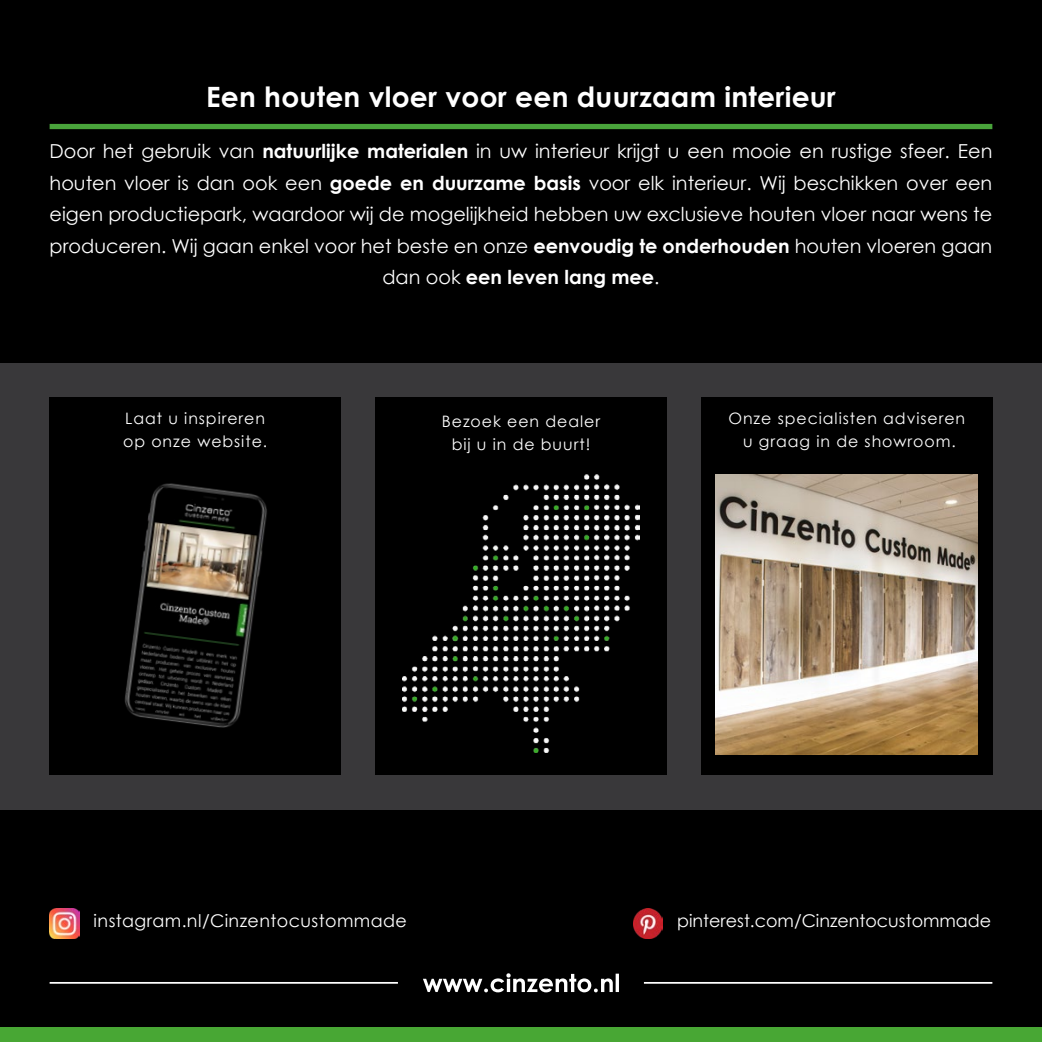
<style>
.page{position:relative;width:1042px;height:1042px;background:#000}
.page>*{position:absolute;margin:0;border:0;box-sizing:border-box;transform-origin:0 0}
.t1{font:700 28px "Century Gothic";letter-spacing:.01em;color:#fff}
.t2{font:19.25px/31.5px "Century Gothic";color:#fff;text-align:center}
.t3{font:17.5px "Century Gothic";color:#fff}
.t4{font:17.5px "Century Gothic";letter-spacing:.025em;color:#fff}
.t5{font:15.75px/22.8px "Century Gothic";letter-spacing:.06em;color:#fff;text-align:center}
.s1{font-weight:700}
</style>
<div class="page">
<div style="left:0;top:363px;width:1042px;height:446px;background:#39383a"></div>
<div style="left:0;top:1027px;width:1042px;height:15px;background:#48a734"></div>
<svg style="left:423px;top:973px;width:196px;height:19px"></svg>
<hr style="left:644px;top:982px;width:348px;height:1px;background:#fff">
<hr style="left:50px;top:982px;width:348px;height:1px;background:#fff">
<img style="left:50px;top:908px;width:29px;height:30px">
<img style="left:633px;top:908px;width:30px;height:30px">
<div style="left:50px;top:398px;width:291px;height:377px;background:#000"></div>
<div style="left:375px;top:398px;width:291px;height:377px;background:#000"></div>
<div style="left:701px;top:398px;width:291px;height:377px;background:#000"></div>
<img style="left:403px;top:474px;width:236px;height:278px">
<img style="left:716px;top:474px;width:261px;height:280px">
<img style="left:124px;top:483px;width:143px;height:245px">
<div style="left:50px;top:124px;width:942px;height:5px;background:#49a43b"></div>
<h1 class="t1" style="left:206px;top:76px;width:631px">Een houten vloer voor een duurzaam interieur</h1>
<p class="t2" style="left:50px;top:135px;width:944px">Door het gebruik van <span class="s1">natuurlijke materialen</span> in uw interieur krijgt u een mooie en rustige sfeer. Een houten vloer is dan ook een <span class="s1">goede en duurzame basis</span> voor elk interieur. Wij beschikken over een eigen productiepark, waardoor wij de mogelijkheid hebben uw exclusieve houten vloer naar wens te produceren. Wij gaan enkel voor het beste en onze <span class="s1">eenvoudig te onderhouden</span> houten vloeren gaan dan ook <span class="s1">een leven lang mee</span>.</p>
<p class="t5" style="left:123px;top:407px;width:146px;text-align:left">Laat u inspireren op onze website.</p>
<p class="t5" style="left:442px;top:409px;width:160px">Bezoek een dealer bij u in de buurt!</p>
<p class="t5" style="left:728px;top:407px;width:238px">Onze specialisten adviseren u graag in de showroom.</p>
<p class="t4" style="left:94px;top:909px;width:315px">instagram.nl/Cinzentocustommade</p>
<p class="t3" style="left:677px;top:908px;width:316px">pinterest.com/Cinzentocustommade</p>
</div>
